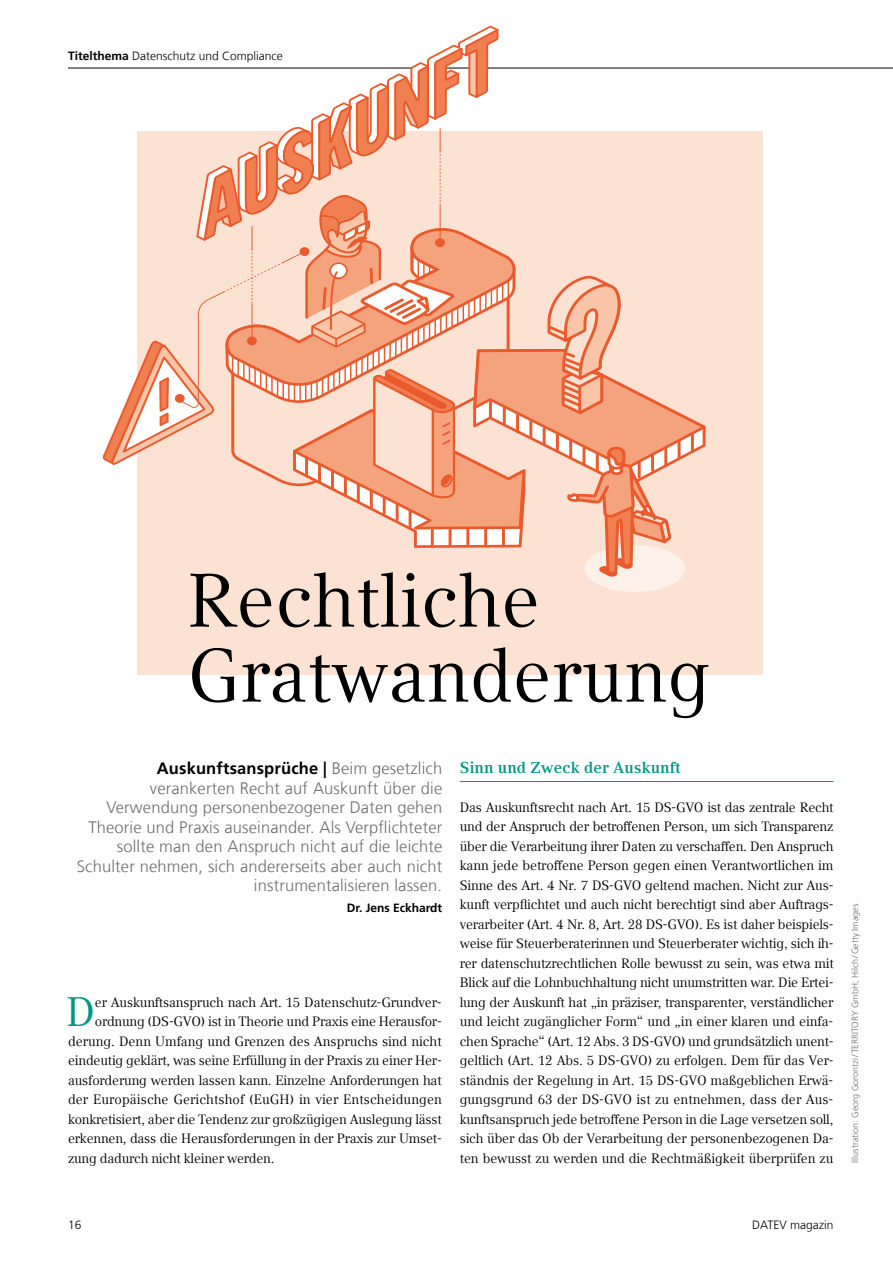
<style>
.page{position:relative;width:893px;height:1263px;background:#fff}
.page>*{position:absolute;margin:0;border:0;box-sizing:border-box;transform-origin:0 0}
.t1{font:75px/75px "Compatil Text LT Pro";color:#000}
.t2{font:41.1px "Compatil Text LT Pro";color:#009881}
.t3{font:300 16.5px/19.5px "Frutiger LT Com";letter-spacing:.01em;color:#6e6e6e;text-align:right}
.t4{font:700 15.75px "Compatil Text LT Pro";letter-spacing:.01em;color:#009881}
.t5{font:13.5px/19.5px "Compatil Text LT Pro";letter-spacing:-.015em;color:#000;text-align:justify}
.t6{font:13.5px "Compatil Text LT Pro";letter-spacing:.005em;color:#000}
.t7{font:300 12px "Frutiger LT Com";color:#000}
.t8{font:700 12px "Frutiger LT Com";color:#000}
.t9{font:300 9px "Frutiger LT Com";color:#6e6e6e}
.s1{font-weight:700}
.s2{font-weight:700;color:#000}
</style>
<div class="page">
<hr style="left:68px;top:68px;width:825px;height:1px;background:#000">
<div style="left:137px;top:132px;width:625px;height:543px;background:#fce2d3"></div>
<svg style="left:102px;top:26px;width:603px;height:566px"></svg>
<hr style="left:460px;top:781px;width:373px;height:1px;background:#009881">
<p class="t7" style="left:68px;top:48px;width:216px"><span class="s1">Titelthema</span> Datenschutz und Compliance</p>
<h1 class="t1" style="left:187px;top:564px;width:525px">Rechtliche<br>Gratwanderung</h1>
<p class="t4" style="left:460px;top:758px;width:223px">Sinn und Zweck der Auskunft</p>
<p class="t5" style="left:460px;top:797px;width:375px">Das Auskunftsrecht nach Art. 15 DS-GVO ist das zentrale Recht und der Anspruch der betroffenen Person, um sich Transparenz über die Verarbeitung ihrer Daten zu verschaffen. Den Anspruch kann jede betroffene Person gegen einen Verantwortlichen im Sinne des Art. 4 Nr. 7 DS-GVO geltend machen. Nicht zur Aus&shy;kunft verpflichtet und auch nicht berechtigt sind aber Auftrags&shy;verarbeiter (Art. 4 Nr. 8, Art. 28 DS-GVO). Es ist daher beispiels&shy;weise für Steuerberaterinnen und Steuerberater wichtig, sich ih&shy;rer datenschutzrechtlichen Rolle bewusst zu sein, was etwa mit Blick auf die Lohnbuchhaltung nicht unumstritten war. Die Ertei&shy;lung der Auskunft hat „in präziser, transparenter, verständlicher und leicht zugänglicher Form“ und „in einer klaren und einfa&shy;chen Sprache“ (Art. 12 Abs. 3 DS-GVO) und grundsätzlich unent&shy;geltlich (Art. 12 Abs. 5 DS-GVO) zu erfolgen. Dem für das Ver&shy;ständnis der Regelung in Art. 15 DS-GVO maßgeblichen Erwä&shy;gungsgrund 63 der DS-GVO ist zu entnehmen, dass der Aus&shy;kunftsanspruch jede betroffene Person in die Lage versetzen soll, sich über das Ob der Verarbeitung der personenbezogenen Da&shy;ten bewusst zu werden und die Rechtmäßigkeit überprüfen zu</p>
<p class="t3" style="left:77px;top:758px;width:367px"><span class="s2">Auskunftsansprüche |</span> Beim gesetzlich verankerten Recht auf Auskunft über die Verwendung personenbezogener Daten gehen Theorie und Praxis auseinander. Als Verpflichteter sollte man den Anspruch nicht auf die leichte Schulter nehmen, sich andererseits aber auch nicht instrumentalisieren lassen.</p>
<p class="t8" style="left:347px;top:900px;width:97px">Dr. Jens Eckhardt</p>
<p class="t9" style="left:849px;top:1163px;width:260px;rotate:-90deg">Illustration: Georg Gorontzi/TERRITORY GmbH; Hilch/Getty Images</p>
<h2 class="t2" style="left:66px;top:988px;width:31px">D</h2>
<p class="t5" style="left:95px;top:992px;width:348px">er Auskunftsanspruch nach Art. 15 Datenschutz-Grundver-</p>
<p class="t5" style="left:95px;top:1012px;width:348px">ordnung (DS-GVO) ist in Theorie und Praxis eine Herausfor-</p>
<p class="t5" style="left:68px;top:1031px;width:375px">derung. Denn Umfang und Grenzen des Anspruchs sind nicht</p>
<p class="t5" style="left:68px;top:1051px;width:375px">eindeutig geklärt, was seine Erfüllung in der Praxis zu einer Her-</p>
<p class="t5" style="left:68px;top:1070px;width:375px">ausforderung werden lassen kann. Einzelne Anforderungen hat</p>
<p class="t6" style="left:68px;top:1091px;width:375px">der Europäische Gerichtshof (EuGH) in vier Entscheidungen</p>
<p class="t5" style="left:68px;top:1109px;width:375px">konkretisiert, aber die Tendenz zur großzügigen Auslegung lässt</p>
<p class="t5" style="left:68px;top:1129px;width:375px">erkennen, dass die Herausforderungen in der Praxis zur Umset-</p>
<p class="t5" style="left:68px;top:1148px;width:208px">zung dadurch nicht kleiner werden.</p>
<p class="t7" style="left:68px;top:1217px;width:15px">16</p>
<p class="t7" style="left:752px;top:1217px;width:83px">DATEV magazin</p>
</div>
